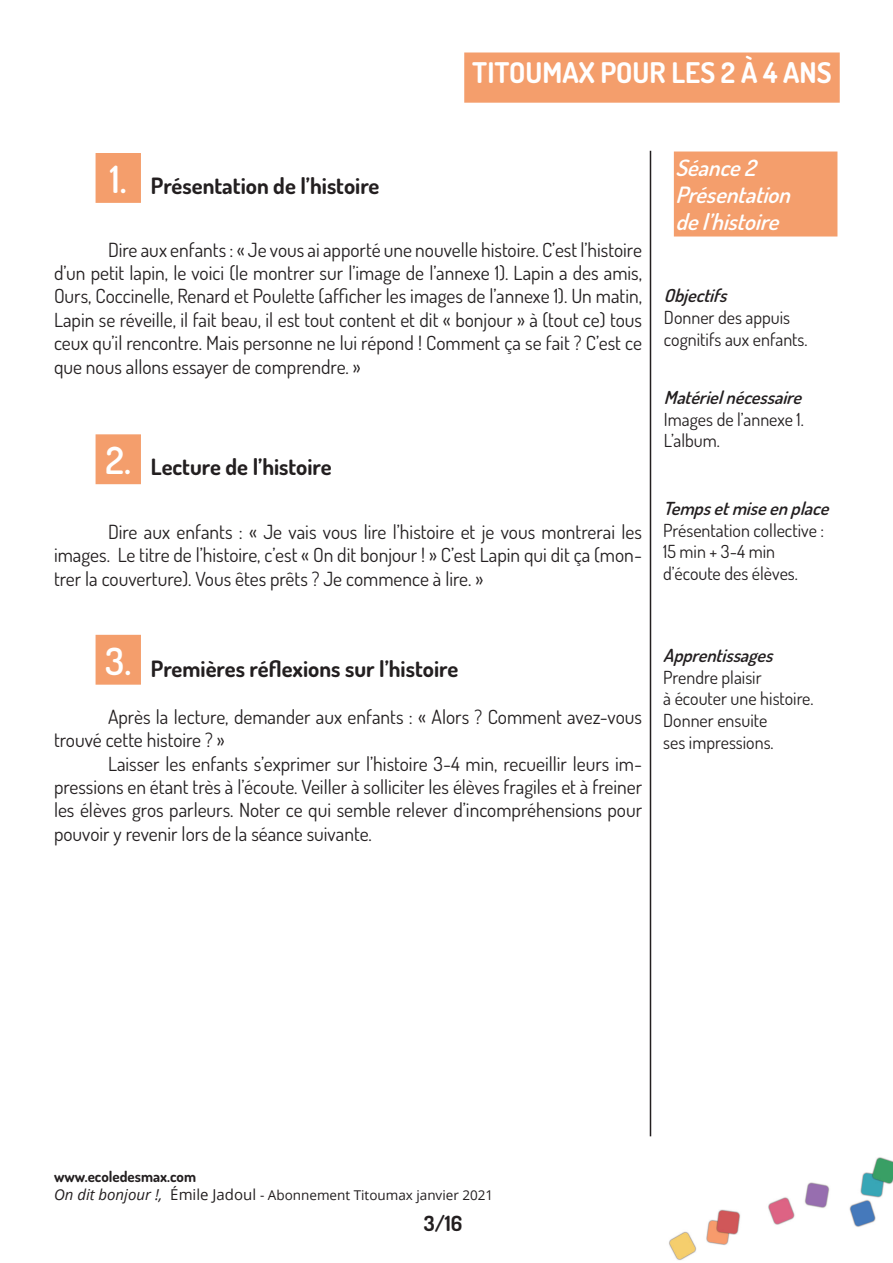
<style>
.page{position:relative;width:893px;height:1263px;background:#fff}
.page>*{position:absolute;margin:0;border:0;box-sizing:border-box;transform-origin:0 0}
.t1{font:600 37.5px "Dosis";color:#fff}
.t2{font:700 28.5px "Dosis";color:#fff}
.t3{font:700 22.5px "Dosis";color:#231f20}
.t4{font:italic 600 22.5px "Dosis";color:#fff}
.t5{font:700 21px "Dosis";color:#231f20}
.t6{font:19.5px/23.4px "Dosis";color:#231f20;text-align:justify}
.t7{font:18px/21.6px "Dosis";color:#231f20}
.t8{font:italic 600 18px "Dosis";color:#231f20}
.t9{font:700 15px "Dosis";color:#231f20}
.t10{font:13.5px "Open Sans";color:#231f20}
.s1{font-style:italic;font-size:15px}
.s2{font-size:15px}
</style>
<div class="page">
<div style="left:465px;top:53px;width:374px;height:49px;background:#f49e6c"></div>
<div style="left:464px;top:53px;width:376px;height:50px;border:2px solid #f49e6c"></div>
<hr style="left:650px;top:151px;width:1px;height:985px;background:#231f20">
<div style="left:675px;top:152px;width:162px;height:84px;background:#f49e6c"></div>
<div style="left:96px;top:154px;width:44px;height:48px;background:#f49e6c"></div>
<div style="left:96px;top:153px;width:45px;height:50px;border:2px solid #f49e6c"></div>
<div style="left:96px;top:435px;width:44px;height:48px;background:#f49e6c"></div>
<div style="left:96px;top:434px;width:45px;height:50px;border:2px solid #f49e6c"></div>
<div style="left:96px;top:635px;width:44px;height:49px;background:#f49e6c"></div>
<div style="left:96px;top:635px;width:45px;height:50px;border:2px solid #f49e6c"></div>
<img style="left:669px;top:1157px;width:224px;height:103px">
<p class="t1" style="left:110px;top:155px;width:18px">1.</p>
<p class="t3" style="left:151px;top:171px;width:230px">Présentation de l’histoire</p>
<p class="t2" style="left:472px;top:54px;width:361px">TITOUMAX POUR LES 2 À 4 ANS</p>
<p class="t4" style="left:675px;top:153px;width:89px">Séance2</p>
<p class="t4" style="left:675px;top:180px;width:123px">Présentation</p>
<p class="t4" style="left:675px;top:207px;width:112px">del’histoire</p>
<p class="t6" style="left:54px;top:237px;width:590px;text-indent:54px">Dire aux enfants : « Je vous ai apporté une nouvelle histoire. C’est l’histoire d’un petit lapin, le voici (le montrer sur l’image de l’annexe 1). Lapin a des amis, Ours, Coccinelle, Renard et Poulette (afficher les images de l’annexe 1). Un matin, Lapin se réveille, il fait beau, il est tout content et dit « bonjour » à (tout ce) tous ceux qu’il rencontre. Mais personne ne lui répond ! Comment ça se fait ? C’est ce que nous allons essayer de comprendre. »</p>
<p class="t1" style="left:106px;top:436px;width:27px">2.</p>
<p class="t3" style="left:151px;top:453px;width:182px">Lecture de l’histoire</p>
<p class="t6" style="left:54px;top:520px;width:590px;text-indent:54px">Dire aux enfants : « Je vais vous lire l’histoire et je vous montrerai les images. Le titre de l’histoire, c’est « On dit bonjour ! » C’est Lapin qui dit ça (mon&shy;trer la couverture). Vous êtes prêts ? Je commence à lire. »</p>
<p class="t8" style="left:664px;top:284px;width:70px">Objectifs</p>
<p class="t7" style="left:664px;top:306px;width:128px">Donner des appuis</p>
<p class="t7" style="left:664px;top:328px;width:145px">cognitifs aux enfants.</p>
<p class="t8" style="left:664px;top:386px;width:145px">Matérielnécessaire</p>
<p class="t7" style="left:664px;top:408px;width:141px">Images de l’annexe 1.</p>
<p class="t7" style="left:664px;top:429px;width:57px">L’album.</p>
<p class="t8" style="left:663px;top:497px;width:173px">Tempsetmiseenplace</p>
<p class="t7" style="left:663px;top:519px;width:162px">Présentation collective :<br>15 min + 3-4 min</p>
<p class="t7" style="left:663px;top:562px;width:136px">d’écoute des élèves.</p>
<p class="t1" style="left:105px;top:637px;width:27px">3.</p>
<p class="t3" style="left:151px;top:654px;width:309px">Premières réflexions sur l’histoire</p>
<p class="t6" style="left:54px;top:704px;width:589px;text-indent:54px">Après la lecture, demander aux enfants : « Alors ? Comment avez-vous trouvé cette histoire ? »</p>
<p class="t6" style="left:54px;top:751px;width:590px;text-indent:54px">Laisser les enfants s’exprimer sur l’histoire 3-4 min, recueillir leurs im&shy;pressions en étant très à l’écoute. Veiller à solliciter les élèves fragiles et à freiner les élèves gros parleurs. Noter ce qui semble relever d’incompréhensions pour pouvoir y revenir lors de la séance suivante.</p>
<p class="t8" style="left:663px;top:644px;width:117px">Apprentissages</p>
<p class="t7" style="left:663px;top:666px;width:100px">Prendre plaisir</p>
<p class="t7" style="left:663px;top:687px;width:152px">à écouter une histoire.</p>
<p class="t7" style="left:663px;top:709px;width:106px">Donner ensuite</p>
<p class="t7" style="left:663px;top:731px;width:112px">ses impressions.</p>
<p class="t9" style="left:54px;top:1167px;width:144px">www.ecoledesmax.com</p>
<p class="t10" style="left:54px;top:1186px;width:441px"><span class="s1">On dit bonjour !,</span> <span class="s2">Émile Jadoul</span> - Abonnement Titoumax janvier 2021</p>
<p class="t5" style="left:424px;top:1209px;width:40px">3/16</p>
</div>
